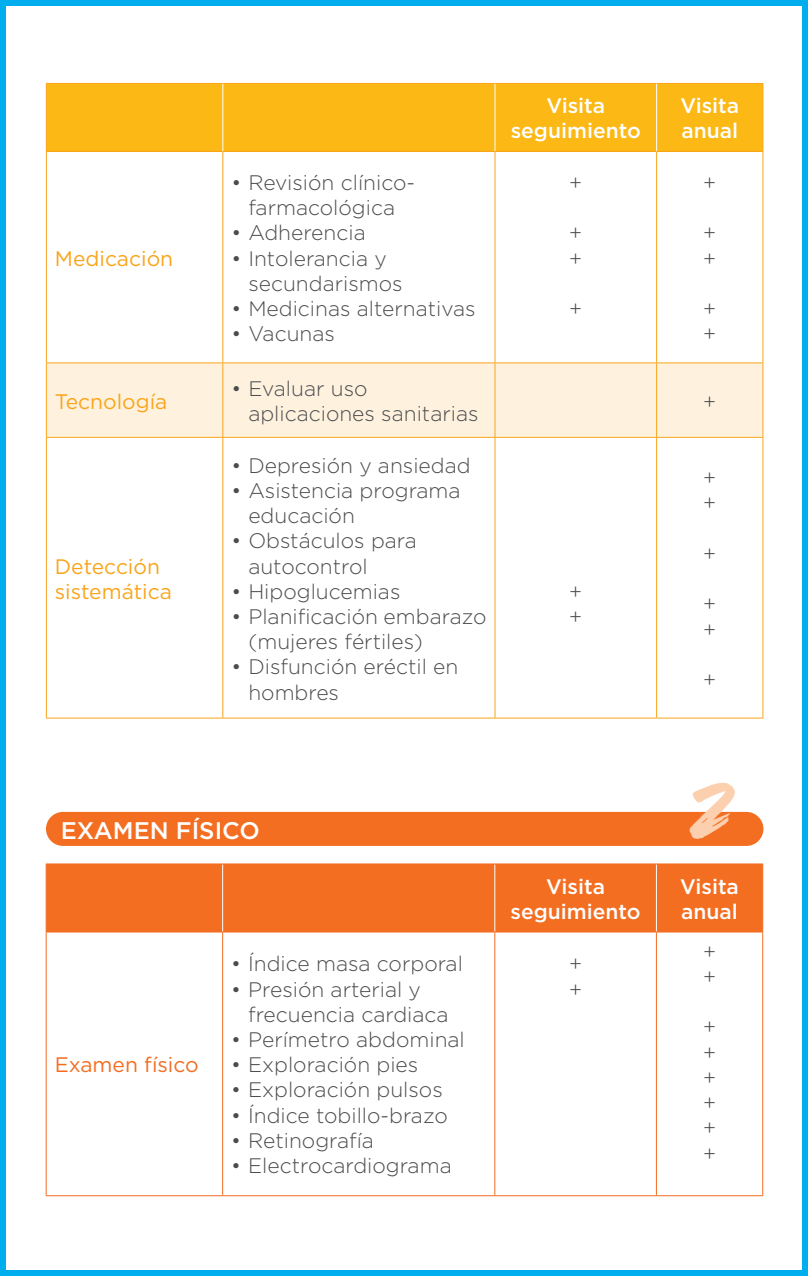
<style>
.page{position:relative;width:808px;height:1276px;background:#fff}
.page>*{position:absolute;margin:0;border:0;box-sizing:border-box;transform-origin:0 0}
.t1{font:48px "Brushed Traveler";color:#fccfae}
.t2{font:500 24px "Gotham";color:#fff}
.t3{font:300 21px/25.2px "Gotham";color:#4b4c4d}
.t4{font:500 21px/25.2px "Gotham";color:#fff;text-align:center}
.t5{font:21px "Gotham";color:#f9a51b}
.t6{font:21px "Gotham";color:#f36e21}
</style>
<div class="page">
<div style="left:0;top:0;width:808px;height:1276px;border:6px solid #00aeef"></div>
<div style="left:46px;top:812px;width:717px;height:34px;background:#f36e21;border-radius:17px"></div>
<div style="left:47px;top:84px;width:715px;height:67px;background:#fcb814"></div>
<div style="left:47px;top:363px;width:715px;height:74px;background:#fef2df"></div>
<hr style="left:46px;top:152px;width:1px;height:210px;background:#f9a51b">
<hr style="left:222px;top:152px;width:1px;height:210px;background:#f9a51b">
<hr style="left:494px;top:152px;width:1px;height:210px;background:#f9a51b">
<hr style="left:656px;top:152px;width:1px;height:210px;background:#f9a51b">
<hr style="left:762px;top:152px;width:1px;height:210px;background:#f9a51b">
<hr style="left:46px;top:362px;width:177px;height:1px;background:#f9a51b">
<hr style="left:46px;top:363px;width:1px;height:74px;background:#f9a51b">
<hr style="left:223px;top:362px;width:272px;height:1px;background:#f9a51b">
<hr style="left:222px;top:363px;width:1px;height:74px;background:#f9a51b">
<hr style="left:495px;top:362px;width:162px;height:1px;background:#f9a51b">
<hr style="left:494px;top:363px;width:1px;height:74px;background:#f9a51b">
<hr style="left:657px;top:362px;width:106px;height:1px;background:#f9a51b">
<hr style="left:656px;top:363px;width:1px;height:74px;background:#f9a51b">
<hr style="left:762px;top:363px;width:1px;height:74px;background:#f9a51b">
<hr style="left:46px;top:437px;width:177px;height:1px;background:#f9a51b">
<hr style="left:46px;top:438px;width:1px;height:279px;background:#f9a51b">
<hr style="left:223px;top:437px;width:272px;height:1px;background:#f9a51b">
<hr style="left:222px;top:438px;width:1px;height:279px;background:#f9a51b">
<hr style="left:495px;top:437px;width:162px;height:1px;background:#f9a51b">
<hr style="left:494px;top:438px;width:1px;height:279px;background:#f9a51b">
<hr style="left:657px;top:437px;width:106px;height:1px;background:#f9a51b">
<hr style="left:656px;top:438px;width:1px;height:279px;background:#f9a51b">
<hr style="left:762px;top:438px;width:1px;height:279px;background:#f9a51b">
<hr style="left:46px;top:717px;width:177px;height:1px;background:#f9a51b">
<hr style="left:223px;top:717px;width:272px;height:1px;background:#f9a51b">
<hr style="left:495px;top:717px;width:162px;height:1px;background:#f9a51b">
<hr style="left:657px;top:717px;width:106px;height:1px;background:#f9a51b">
<hr style="left:46px;top:83px;width:177px;height:1px;background:#f9a51b">
<hr style="left:46px;top:84px;width:1px;height:67px;background:#f9a51b">
<hr style="left:223px;top:83px;width:272px;height:1px;background:#f9a51b">
<hr style="left:495px;top:83px;width:162px;height:1px;background:#f9a51b">
<hr style="left:657px;top:83px;width:106px;height:1px;background:#f9a51b">
<hr style="left:762px;top:84px;width:1px;height:67px;background:#f9a51b">
<hr style="left:46px;top:151px;width:177px;height:1px;background:#f9a51b">
<hr style="left:223px;top:151px;width:272px;height:1px;background:#f9a51b">
<hr style="left:495px;top:151px;width:162px;height:1px;background:#f9a51b">
<hr style="left:657px;top:151px;width:106px;height:1px;background:#f9a51b">
<hr style="left:222px;top:84px;width:1px;height:67px;background:#fff">
<hr style="left:494px;top:84px;width:1px;height:67px;background:#fff">
<hr style="left:656px;top:84px;width:1px;height:67px;background:#fff">
<div style="left:47px;top:864px;width:715px;height:67px;background:#f36e21"></div>
<svg style="left:47px;top:932px;width:715px;height:263px"></svg>
<hr style="left:222px;top:864px;width:1px;height:67px;background:#fff">
<hr style="left:494px;top:864px;width:1px;height:67px;background:#fff">
<hr style="left:656px;top:864px;width:1px;height:67px;background:#fff">
<hr style="left:46px;top:932px;width:1px;height:263px;background:#f36e21">
<hr style="left:222px;top:932px;width:1px;height:263px;background:#f36e21">
<hr style="left:494px;top:932px;width:1px;height:263px;background:#f36e21">
<hr style="left:656px;top:932px;width:1px;height:263px;background:#f36e21">
<hr style="left:762px;top:932px;width:1px;height:263px;background:#f36e21">
<hr style="left:46px;top:1195px;width:177px;height:1px;background:#f36e21">
<hr style="left:223px;top:1195px;width:272px;height:1px;background:#f36e21">
<hr style="left:495px;top:1195px;width:161px;height:1px;background:#f36e21">
<hr style="left:656px;top:1195px;width:107px;height:1px;background:#f36e21">
<hr style="left:46px;top:863px;width:177px;height:1px;background:#f36e21">
<hr style="left:46px;top:864px;width:1px;height:67px;background:#f36e21">
<hr style="left:223px;top:863px;width:272px;height:1px;background:#f36e21">
<hr style="left:495px;top:863px;width:161px;height:1px;background:#f36e21">
<hr style="left:656px;top:863px;width:107px;height:1px;background:#f36e21">
<hr style="left:762px;top:864px;width:1px;height:67px;background:#f36e21">
<hr style="left:46px;top:931px;width:177px;height:1px;background:#f36e21">
<hr style="left:223px;top:931px;width:272px;height:1px;background:#f36e21">
<hr style="left:495px;top:931px;width:161px;height:1px;background:#f36e21">
<hr style="left:656px;top:931px;width:107px;height:1px;background:#f36e21">
<p class="t5" style="left:55px;top:245px;width:120px">Medicación</p>
<p class="t5" style="left:55px;top:388px;width:114px">Tecnología</p>
<p class="t5" style="left:55px;top:552px;width:107px">Detección</p>
<p class="t5" style="left:55px;top:578px;width:119px">sistemática</p>
<p class="t3" style="left:231px;top:169px;width:185px;text-align:center">• Revisión clínico&shy;farmacológica</p>
<p class="t3" style="left:231px;top:220px;width:136px">• Adherencia</p>
<p class="t3" style="left:248px;top:245px;width:156px;text-indent:-17px">• Intolerancia y secundarismos</p>
<p class="t3" style="left:231px;top:295px;width:246px">• Medicinas alternativas</p>
<p class="t3" style="left:231px;top:321px;width:105px">• Vacunas</p>
<p class="t3" style="left:248px;top:375px;width:232px;text-indent:-17px">• Evaluar uso aplicaciones sanitarias</p>
<p class="t3" style="left:231px;top:452px;width:241px">• Depresión y ansiedad</p>
<p class="t3" style="left:248px;top:477px;width:214px;text-indent:-17px">• Asistencia programa educación</p>
<p class="t3" style="left:248px;top:528px;width:170px;text-indent:-17px">• Obstáculos para autocontrol</p>
<p class="t3" style="left:231px;top:578px;width:171px">• Hipoglucemias</p>
<p class="t3" style="left:248px;top:603px;width:240px;text-indent:-17px">• Planificación embarazo (mujeres fértiles)</p>
<p class="t3" style="left:248px;top:654px;width:211px;text-indent:-17px">• Disfunción eréctil en hombres</p>
<p class="t4" style="left:511px;top:93px;width:132px">Visita seguimiento</p>
<p class="t4" style="left:680px;top:93px;width:60px;text-align:left">Visita anual</p>
<p class="t3" style="left:569px;top:169px;width:15px">+</p>
<p class="t3" style="left:703px;top:169px;width:15px">+</p>
<p class="t3" style="left:569px;top:220px;width:15px">+</p>
<p class="t3" style="left:569px;top:245px;width:15px">+</p>
<p class="t3" style="left:703px;top:220px;width:15px">+</p>
<p class="t3" style="left:703px;top:245px;width:15px">+</p>
<p class="t3" style="left:569px;top:295px;width:15px">+</p>
<p class="t3" style="left:703px;top:295px;width:15px">+</p>
<p class="t3" style="left:703px;top:321px;width:15px">+</p>
<p class="t3" style="left:703px;top:388px;width:15px">+</p>
<p class="t3" style="left:703px;top:465px;width:15px">+</p>
<p class="t3" style="left:703px;top:490px;width:15px">+</p>
<p class="t3" style="left:703px;top:540px;width:15px">+</p>
<p class="t3" style="left:569px;top:578px;width:15px">+</p>
<p class="t3" style="left:569px;top:603px;width:15px">+</p>
<p class="t3" style="left:703px;top:591px;width:15px">+</p>
<p class="t3" style="left:703px;top:616px;width:15px">+</p>
<p class="t3" style="left:703px;top:666px;width:15px">+</p>
<p class="t2" style="left:61px;top:814px;width:201px">EXAMEN FÍSICO</p>
<p class="t6" style="left:55px;top:1051px;width:146px">Examen físico</p>
<p class="t3" style="left:231px;top:951px;width:233px">• Índice masa corporal</p>
<p class="t3" style="left:248px;top:976px;width:202px;text-indent:-17px">• Presión arterial y frecuencia cardiaca</p>
<p class="t3" style="left:231px;top:1026px;width:235px">• Perímetro abdominal</p>
<p class="t3" style="left:231px;top:1051px;width:189px">• Exploración pies</p>
<p class="t3" style="left:231px;top:1077px;width:213px">• Exploración pulsos</p>
<p class="t3" style="left:231px;top:1102px;width:218px">• Índice tobillo-brazo</p>
<p class="t3" style="left:231px;top:1127px;width:144px">• Retinografía</p>
<p class="t3" style="left:231px;top:1152px;width:222px">• Electrocardiograma</p>
<p class="t1" style="left:690px;top:797px;width:46px">2</p>
<p class="t4" style="left:510px;top:873px;width:132px">Visita seguimiento</p>
<p class="t4" style="left:680px;top:873px;width:60px;text-align:left">Visita anual</p>
<p class="t3" style="left:569px;top:951px;width:15px">+</p>
<p class="t3" style="left:569px;top:976px;width:15px">+</p>
<p class="t3" style="left:703px;top:938px;width:15px">+</p>
<p class="t3" style="left:703px;top:963px;width:15px">+</p>
<p class="t3" style="left:703px;top:1014px;width:15px">+</p>
<p class="t3" style="left:703px;top:1039px;width:15px">+</p>
<p class="t3" style="left:703px;top:1064px;width:15px">+</p>
<p class="t3" style="left:703px;top:1089px;width:15px">+</p>
<p class="t3" style="left:703px;top:1114px;width:15px">+</p>
<p class="t3" style="left:703px;top:1140px;width:15px">+</p>
</div>
